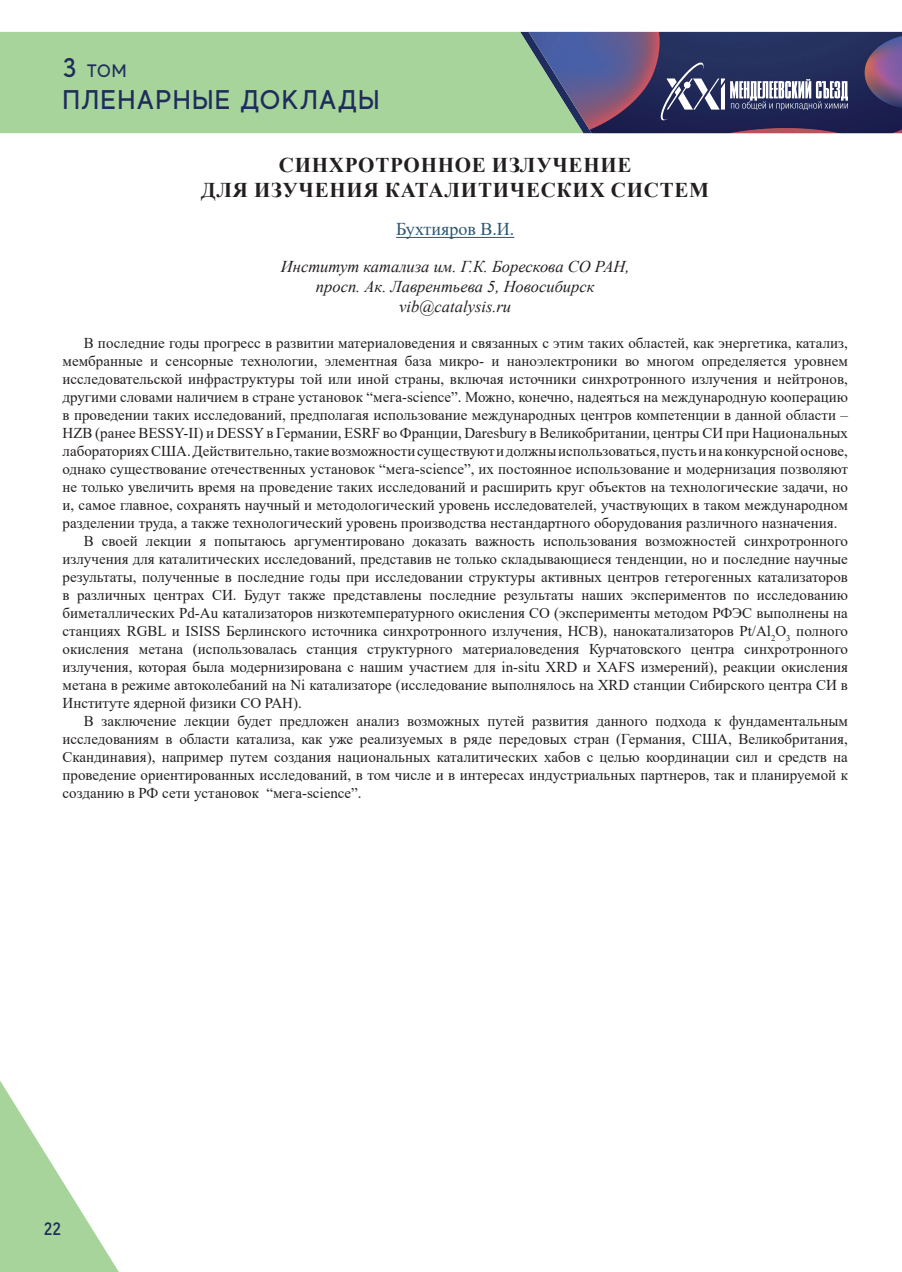
<style>
.page{position:relative;width:902px;height:1272px;background:#fff}
.page>*{position:absolute;margin:0;border:0;box-sizing:border-box;transform-origin:0 0}
.t1{font:500 27px "MADE Evolve Sans";letter-spacing:.05em;color:#1f2c5d}
.t2{font:700 21px/25.2px "Times New Roman";letter-spacing:.035em;color:#231f20;text-align:center}
.t3{font:18px "Times New Roman";color:#2e576f}
.t4{font:500 18px "MADE Evolve Sans";color:#1f2c5d}
.t5{font:italic 16.5px/19.8px "Times New Roman";color:#231f20;text-align:center}
.t6{font:15px "Times New Roman";color:#231f20}
.s1{font-size:27px}
</style>
<div class="page">
<div style="left:0;top:32px;width:520px;height:101px;background:#a6d49a"></div>
<svg style="left:0;top:1081px;width:118px;height:190px"></svg>
<svg style="left:520px;top:32px;width:382px;height:101px;background:#505376"></svg>
<hr style="left:396px;top:237px;width:118px;height:1px;background:#2e576f">
<p class="t4" style="left:63px;top:59px;width:65px"><span class="s1">3</span> ТОМ</p>
<h1 class="t1" style="left:63px;top:83px;width:318px">ПЛЕНАРНЫЕ ДОКЛАДЫ</h1>
<h2 class="t2" style="left:201px;top:151px;width:509px">СИНХРОТРОННОЕ ИЗЛУЧЕНИЕ<br>ДЛЯ ИЗУЧЕНИЯ КАТАЛИТИЧЕСКИХ СИСТЕМ</h2>
<p class="t3" style="left:396px;top:217px;width:120px">Бухтияров В.И.</p>
<p class="t5" style="left:281px;top:256px;width:350px">Институт катализа им. Г.К. Борескова СО РАН, просп. Ак. Лаврентьева 5, Новосибирск vib@catalysis.ru</p>
<p class="t6" style="left:84px;top:332px;width:765px">В последние годы прогресс в развитии материаловедения и связанных с этим таких областей, как энергетика, катализ,</p>
<p class="t6" style="left:63px;top:350px;width:786px">мембранные и сенсорные технологии, элементная база микро- и наноэлектроники во многом определяется уровнем</p>
<p class="t6" style="left:63px;top:368px;width:786px">исследовательской инфраструктуры той или иной страны, включая источники синхротронного излучения и нейтронов,</p>
<p class="t6" style="left:63px;top:386px;width:786px">другими словами наличием в стране установок “мега-science”. Можно, конечно, надеяться на международную кооперацию</p>
<p class="t6" style="left:63px;top:404px;width:786px">в проведении таких исследований, предполагая использование международных центров компетенции в данной области –</p>
<p class="t6" style="left:63px;top:422px;width:786px">HZB (ранее BESSY-II) и DESSY в Германии, ESRF во Франции, Daresbury в Великобритании, центры СИ при Национальных</p>
<p class="t6" style="left:63px;top:440px;width:786px">лабораториях США. Действительно, такие возможности существуют и должны использоваться, пусть и на конкурсной основе,</p>
<p class="t6" style="left:63px;top:458px;width:786px">однако существование отечественных установок “мега-science”, их постоянное использование и модернизация позволяют</p>
<p class="t6" style="left:63px;top:476px;width:786px">не только увеличить время на проведение таких исследований и расширить круг объектов на технологические задачи, но</p>
<p class="t6" style="left:63px;top:494px;width:786px">и, самое главное, сохранять научный и методологический уровень исследователей, участвующих в таком международном</p>
<p class="t6" style="left:63px;top:512px;width:776px">разделении труда, а также технологический уровень производства нестандартного оборудования различного назначения.</p>
<p class="t6" style="left:84px;top:530px;width:765px">В своей лекции я попытаюсь аргументировано доказать важность использования возможностей синхротронного</p>
<p class="t6" style="left:63px;top:548px;width:786px">излучения для каталитических исследований, представив не только складывающиеся тенденции, но и последние научные</p>
<p class="t6" style="left:63px;top:566px;width:786px">результаты, полученные в последние годы при исследовании структуры активных центров гетерогенных катализаторов</p>
<p class="t6" style="left:63px;top:584px;width:786px">в различных центрах СИ. Будут также представлены последние результаты наших экспериментов по исследованию</p>
<p class="t6" style="left:63px;top:602px;width:786px">биметаллических Pd-Au катализаторов низкотемпературного окисления СО (эксперименты методом РФЭС выполнены на</p>
<p class="t6" style="left:63px;top:620px;width:786px">станциях RGBL и ISISS Берлинского источника синхротронного излучения, HCB), нанокатализаторов Pt/Al<sub>2</sub>O<sub>3</sub> полного</p>
<p class="t6" style="left:63px;top:638px;width:786px">окисления метана (использовалась станция структурного материаловедения Курчатовского центра синхротронного</p>
<p class="t6" style="left:63px;top:656px;width:786px">излучения, которая была модернизирована с нашим участием для in-situ XRD и XAFS измерений), реакции окисления</p>
<p class="t6" style="left:63px;top:674px;width:786px">метана в режиме автоколебаний на Ni катализаторе (исследование выполнялось на XRD станции Сибирского центра СИ в</p>
<p class="t6" style="left:63px;top:692px;width:241px">Институте ядерной физики СО РАН).</p>
<p class="t6" style="left:84px;top:710px;width:765px">В заключение лекции будет предложен анализ возможных путей развития данного подхода к фундаментальным</p>
<p class="t6" style="left:63px;top:728px;width:786px">исследованиям в области катализа, как уже реализуемых в ряде передовых стран (Германия, США, Великобритания,</p>
<p class="t6" style="left:63px;top:746px;width:786px">Скандинавия), например путем создания национальных каталитических хабов с целью координации сил и средств на</p>
<p class="t6" style="left:63px;top:764px;width:786px">проведение ориентированных исследований, в том числе и в интересах индустриальных партнеров, так и планируемой к</p>
<p class="t6" style="left:63px;top:782px;width:300px">созданию в РФ сети установок “мега-science”.</p>
<p class="t4" style="left:44px;top:1217px;width:19px">22</p>
</div>
